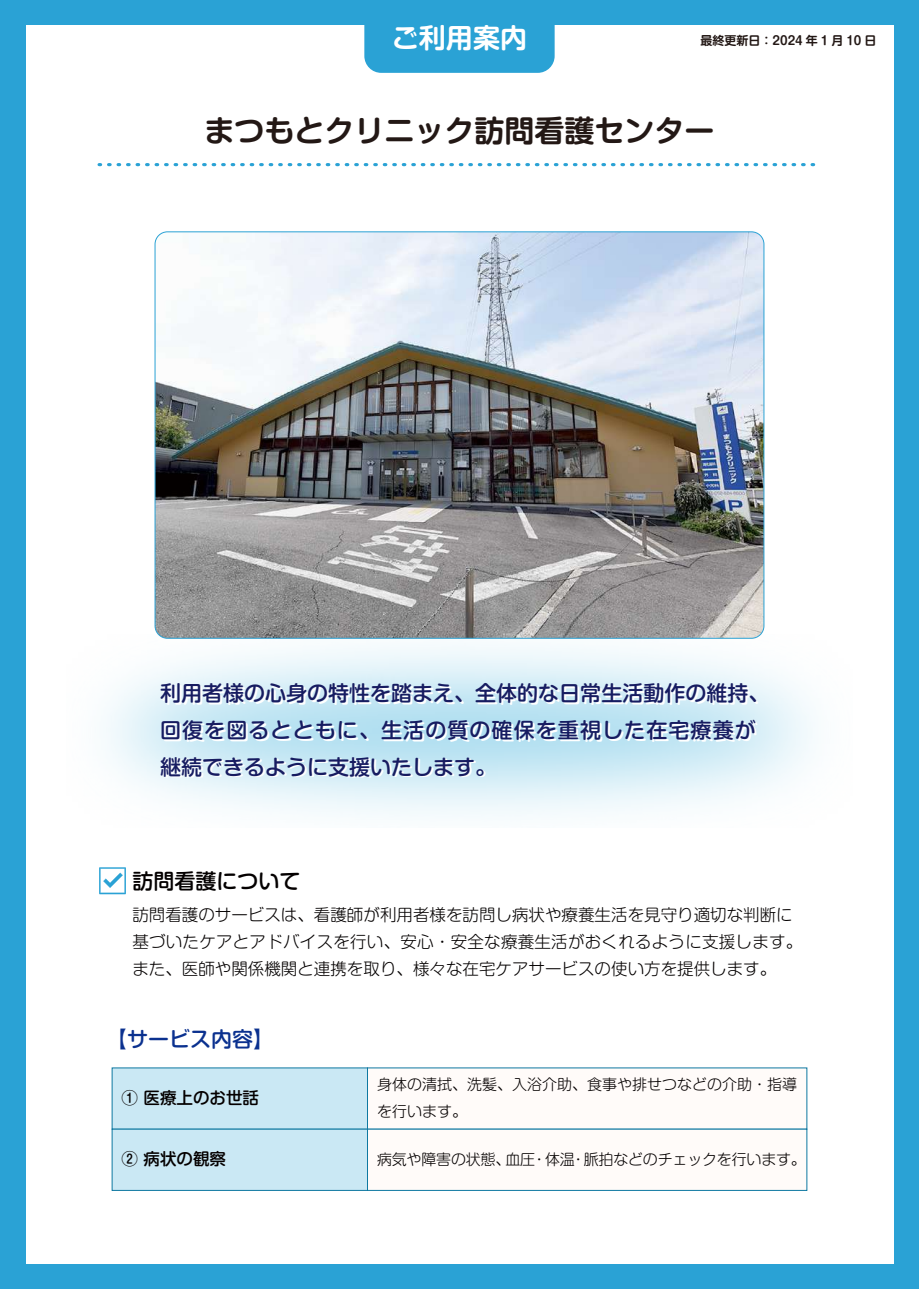
<style>
.page{position:relative;width:919px;height:1289px;background:#fff}
.page>*{position:absolute;margin:0;border:0;box-sizing:border-box;transform-origin:0 0}
.t1{font:700 30px "Shin M Go Pro De";color:#231815}
.t2{font:700 27px "Shin M Go Pro De";color:#fff}
.t3{font:500 21px/36.8px "Shin M Go Pro";color:#171c61}
.t4{font:500 21px "Shin M Go Pro";color:#040000}
.t5{font:500 21px "Shin M Go Pro";color:#0b318f}
.t6{font:300 16.5px/27px "Shin M Go Pro";color:#040000}
.t7{font:500 16.5px "Shin M Go Pro";color:#040000}
.t8{font:300 15px/27px "Shin M Go Pro";color:#040000}
.t9{font:700 12px "Shin M Go Pro De";color:#231815}
</style>
<div class="page">
<div style="left:0;top:0;width:918px;height:1288px;background:#2aa2d5"></div>
<div style="left:26px;top:25px;width:867px;height:1238px;background:#fff"></div>
<div style="left:364px;top:25px;width:190px;height:48px;background:#2aa2d5"></div>
<svg style="left:99px;top:163px;width:717px;height:3px"></svg>
<img style="left:106px;top:638px;width:707px;height:178px">
<img style="left:155px;top:232px;width:608px;height:406px">
<svg style="left:99px;top:867px;width:27px;height:27px"></svg>
<div style="left:112px;top:1067px;width:256px;height:62px;background:#cae8f4"></div>
<div style="left:367px;top:1067px;width:440px;height:62px;background:#fffbf9"></div>
<div style="left:112px;top:1128px;width:256px;height:62px;background:#cae8f4;border:1px solid #0e78a1"></div>
<div style="left:367px;top:1128px;width:440px;height:62px;background:#fffbf9"></div>
<h2 class="t2" style="left:392px;top:15px;width:136px">ご利用案内</h2>
<p class="t9" style="left:700px;top:30px;width:177px">最終更新日：2024 年 1 月 10 日</p>
<h1 class="t1" style="left:204px;top:107px;width:511px">まつもとクリニック訪問看護センター</h1>
<p class="t3" style="left:160px;top:672px;width:610px">利用者様の心身の特性を踏まえ、全体的な日常生活動作の維持、回復を図るとともに、生活の質の確保を重視した在宅療養が継続できるように支援いたします。</p>
<p class="t4" style="left:132px;top:863px;width:169px">訪問看護について</p>
<p class="t6" style="left:132px;top:898px;width:671px">訪問看護のサービスは、看護師が利用者様を訪問し病状や療養生活を見守り適切な判断に基づいたケアとアドバイスを行い、安心・安全な療養生活がおくれるように支援します。また、医師や関係機関と連携を取り、様々な在宅ケアサービスの使い方を提供します。</p>
<p class="t5" style="left:106px;top:1021px;width:169px">【サービス内容】</p>
<p class="t7" style="left:121px;top:1084px;width:139px">① 医療上のお世話</p>
<p class="t8" style="left:377px;top:1069px;width:422px">身体の清拭、洗髪、入浴介助、食事や排せつなどの介助・指導を行います。</p>
<p class="t7" style="left:121px;top:1145px;width:106px">② 病状の観察</p>
<p class="t8" style="left:377px;top:1143px;width:430px">病気や障害の状態、血圧・体温・脈拍などのチェックを行います。</p>
</div>
